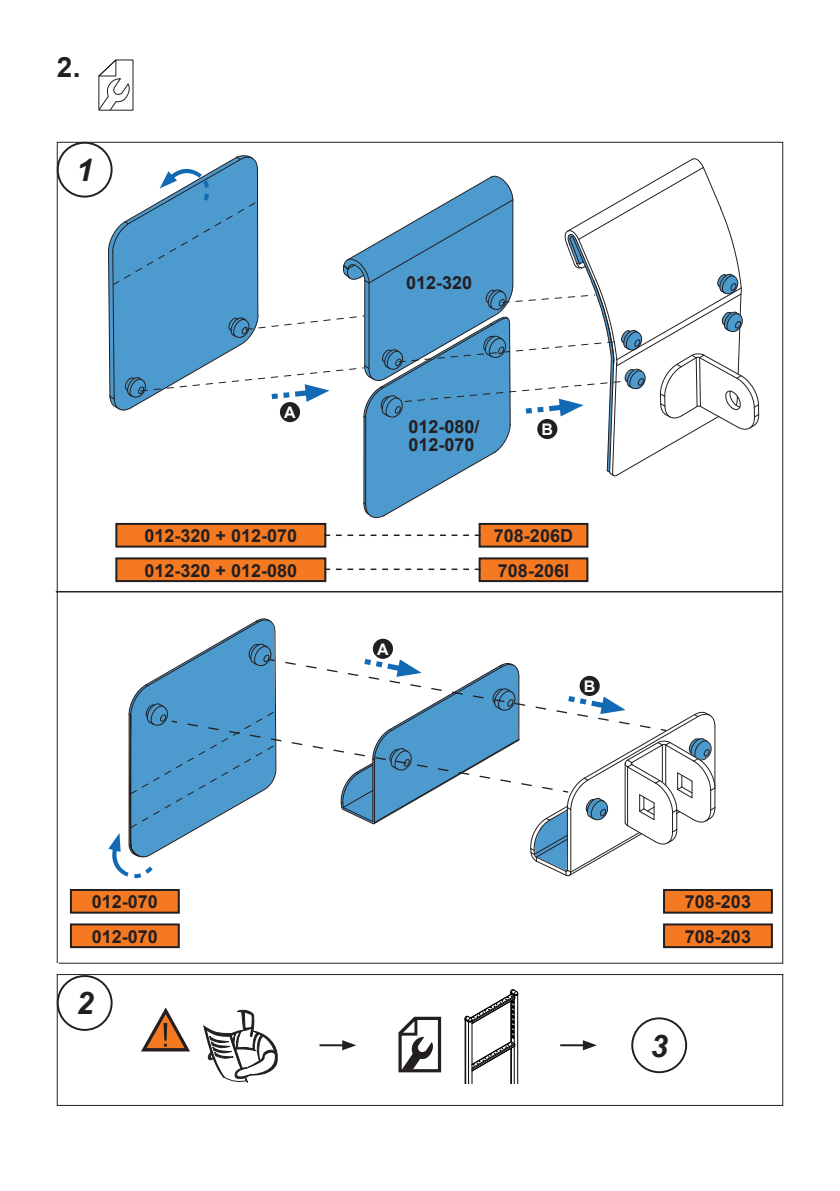
<style>
.page{position:relative;width:840px;height:1191px;background:#fff}
.page>*{position:absolute;margin:0;border:0;box-sizing:border-box;transform-origin:0 0}
.español{font:italic 700 31.2px "Arial";color:#231f20}
.textos_medianos_14p{font:700 28px "Arial";color:#231f20}
.textos_pequeños_9p{font:700 18px/18px "Arial";color:#231f20}
.numero_blanco_12p_en{font:700 16px "Arial";color:#fff}
</style>
<div class="page">
<hr style="left:56px;top:591px;width:725px;height:1px;background:#231f20">
<svg style="left:107px;top:154px;width:652px;height:365px"></svg>
<div style="left:58px;top:143px;width:54px;height:54px;background:#fff;border-radius:50%"></div>
<div style="left:57px;top:142px;width:55px;height:56px;border:2px solid #231f20;border-radius:50%"></div>
<div style="left:116px;top:524px;width:209px;height:22px;background:#f47921"></div>
<div style="left:115px;top:523px;width:211px;height:24px;border:2px solid #231f20"></div>
<div style="left:479px;top:524px;width:108px;height:22px;background:#f47921"></div>
<div style="left:478px;top:523px;width:110px;height:24px;border:2px solid #231f20"></div>
<div style="left:116px;top:558px;width:209px;height:23px;background:#f47921"></div>
<div style="left:115px;top:557px;width:211px;height:25px;border:2px solid #231f20"></div>
<div style="left:479px;top:558px;width:108px;height:23px;background:#f47921"></div>
<div style="left:478px;top:557px;width:110px;height:25px;border:2px solid #231f20"></div>
<svg style="left:108px;top:618px;width:607px;height:261px"></svg>
<div style="left:71px;top:890px;width:108px;height:22px;background:#f47921"></div>
<div style="left:70px;top:889px;width:110px;height:24px;border:2px solid #231f20"></div>
<div style="left:663px;top:890px;width:108px;height:22px;background:#f47921"></div>
<div style="left:662px;top:889px;width:110px;height:24px;border:2px solid #231f20"></div>
<div style="left:71px;top:924px;width:108px;height:23px;background:#f47921"></div>
<div style="left:70px;top:923px;width:110px;height:25px;border:2px solid #231f20"></div>
<div style="left:663px;top:924px;width:108px;height:23px;background:#f47921"></div>
<div style="left:662px;top:923px;width:110px;height:25px;border:2px solid #231f20"></div>
<svg style="left:98px;top:59px;width:36px;height:52px"></svg>
<div style="left:57px;top:975px;width:55px;height:55px;border:2px solid #231f20;border-radius:50%"></div>
<hr style="left:57px;top:962px;width:725px;height:1px;background:#231f20">
<hr style="left:57px;top:974px;width:725px;height:1px;background:#231f20">
<hr style="left:319px;top:1044px;width:26px;height:2px;background:#231f20">
<svg style="left:342px;top:1040px;width:14px;height:10px"></svg>
<div style="left:631px;top:1017px;width:55px;height:56px;border:2px solid #231f20;border-radius:50%"></div>
<hr style="left:560px;top:1044px;width:25px;height:2px;background:#231f20">
<svg style="left:582px;top:1040px;width:14px;height:10px"></svg>
<svg style="left:203px;top:1009px;width:75px;height:74px"></svg>
<svg style="left:398px;top:1016px;width:43px;height:56px"></svg>
<hr style="left:465px;top:1020px;width:1px;height:63px;background:#000001">
<hr style="left:468px;top:1021px;width:1px;height:62px;background:#000001">
<hr style="left:471px;top:1020px;width:1px;height:63px;background:#000001">
<hr style="left:464px;top:1019px;width:1px;height:64px;background:#000001">
<hr style="left:513px;top:1046px;width:1px;height:37px;background:#000001">
<hr style="left:510px;top:1048px;width:1px;height:35px;background:#000001">
<hr style="left:517px;top:994px;width:1px;height:89px;background:#000001">
<svg style="left:464px;top:989px;width:54px;height:82px"></svg>
<svg style="left:141px;top:1007px;width:49px;height:44px"></svg>
<svg style="left:324px;top:534px;width:156px;height:2px"></svg>
<svg style="left:324px;top:568px;width:156px;height:2px"></svg>
<p class="textos_medianos_14p" style="left:57px;top:48px;width:25px">2.</p>
<p class="español" style="left:76px;top:149px;width:19px">1</p>
<p class="textos_pequeños_9p" style="left:406px;top:274px;width:68px">012-320</p>
<p class="numero_blanco_12p_en" style="left:284px;top:401px;width:13px">A</p>
<p class="textos_pequeños_9p" style="left:408px;top:418px;width:73px">012-080/<br>012-070</p>
<p class="numero_blanco_12p_en" style="left:541px;top:418px;width:13px">B</p>
<p class="textos_pequeños_9p" style="left:144px;top:527px;width:154px">012-320 + 012-070</p>
<p class="textos_pequeños_9p" style="left:493px;top:527px;width:81px">708-206D</p>
<p class="textos_pequeños_9p" style="left:144px;top:561px;width:154px">012-320 + 012-080</p>
<p class="textos_pequeños_9p" style="left:497px;top:561px;width:73px">708-206I</p>
<p class="numero_blanco_12p_en" style="left:377px;top:637px;width:13px">A</p>
<p class="numero_blanco_12p_en" style="left:583px;top:675px;width:13px">B</p>
<p class="textos_pequeños_9p" style="left:92px;top:893px;width:68px">012-070</p>
<p class="textos_pequeños_9p" style="left:684px;top:893px;width:68px">708-203</p>
<p class="textos_pequeños_9p" style="left:92px;top:927px;width:68px">012-070</p>
<p class="textos_pequeños_9p" style="left:684px;top:927px;width:68px">708-203</p>
<p class="español" style="left:76px;top:982px;width:19px">2</p>
<p class="español" style="left:650px;top:1024px;width:19px">3</p>
</div>
